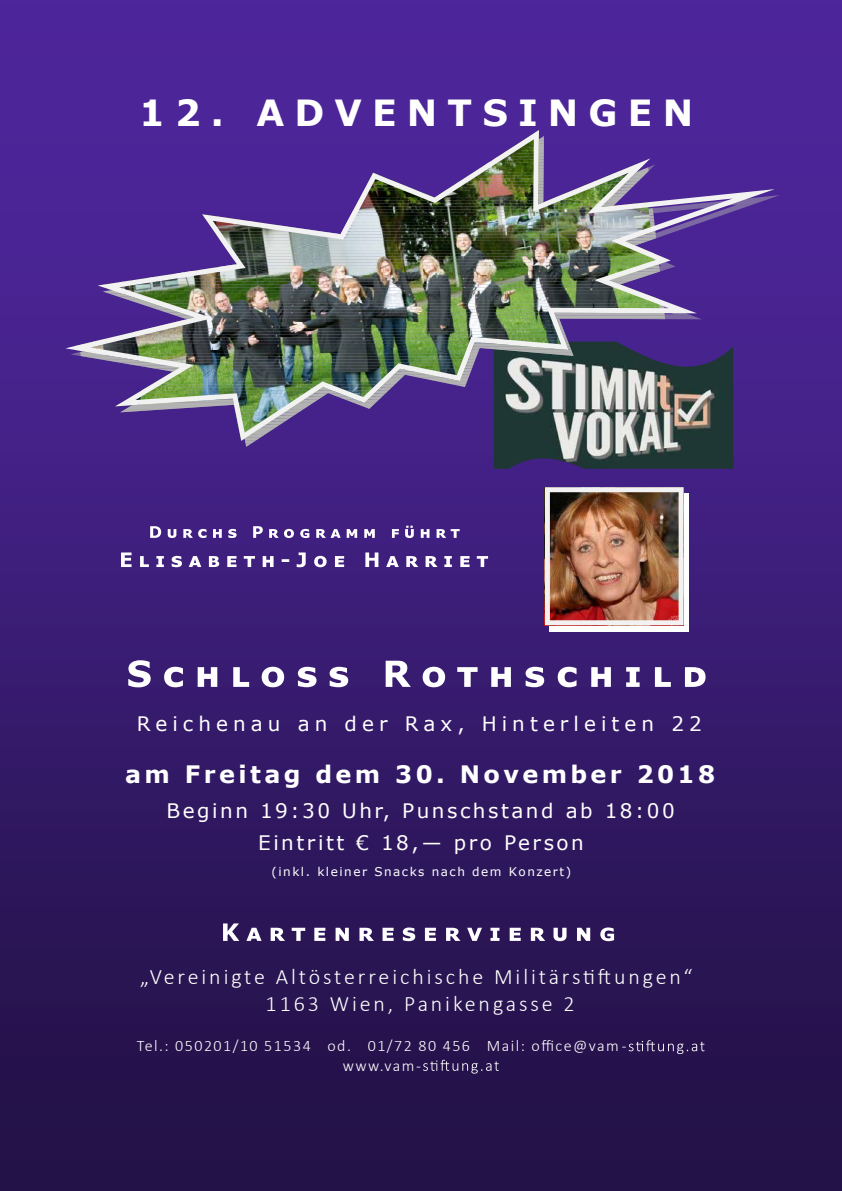
<style>
.page{position:relative;width:842px;height:1191px;background:#fff}
.page>*{position:absolute;margin:0;border:0;box-sizing:border-box;transform-origin:0 0}
.t1{font:700 36px "Verdana";letter-spacing:.28em;color:#fff}
.t2{font:700 24px "Verdana";letter-spacing:.14em;color:#fff}
.t3{font:300 22px/26.9px "Calibri";letter-spacing:.13em;color:#fff;text-align:center}
.t4{font:20px/32.1px "Verdana";letter-spacing:.13em;color:#fff;text-align:center}
.t5{font:20px "Verdana";letter-spacing:.255em;color:#fff}
.t6{font:700 20px "Verdana";color:#fff}
.t7{font:300 16px/19.6px "Calibri";letter-spacing:.09em;color:#fff;text-align:center}
.t8{font:12px "Verdana";letter-spacing:.125em;color:#fff}
</style>
<div class="page">
<img style="left:0;top:0;width:842px;height:1191px">
<svg style="left:128px;top:660px;width:577px;height:27px"></svg>
<svg style="left:223px;top:923px;width:391px;height:18px"></svg>
<svg style="left:629px;top:1040px;width:75px;height:14px"></svg>
<svg style="left:423px;top:1059px;width:76px;height:14px"></svg>
<img style="left:494px;top:441px;width:239px;height:28px">
<svg style="left:240px;top:441px;width:16px;height:6px"></svg>
<img style="left:65px;top:130px;width:710px;height:311px">
<svg style="left:150px;top:525px;width:310px;height:13px"></svg>
<svg style="left:121px;top:552px;width:153px;height:15px"></svg>
<svg style="left:297px;top:552px;width:191px;height:15px"></svg>
<img style="left:545px;top:487px;width:144px;height:144px">
<h1 class="t1" style="left:139px;top:87px;width:555px">12. ADVENTSINGEN</h1>
<p class="t6" style="left:281px;top:545px;width:11px">-</p>
<p class="t5" style="left:137px;top:710px;width:566px">Reichenau an der Rax, Hinterleiten 22</p>
<p class="t2" style="left:125px;top:757px;width:591px">am Freitag dem 30. November 2018</p>
<p class="t4" style="left:167px;top:794px;width:510px">Beginn 19:30 Uhr, Punschstand ab 18:00<br>Eintritt € 18,— pro Person</p>
<p class="t8" style="left:271px;top:863px;width:301px">(inkl. kleiner Snacks nach dem Konzert)</p>
<p class="t3" style="left:140px;top:962px;width:554px">„Vereinigte Altösterreichische Militärstiftungen“<br>1163 Wien, Panikengasse 2</p>
<p class="t7" style="left:137px;top:1036px;width:491px">Tel.: 050201/10 51534 od. 01/72 80 456 Mail: office@vam&shy;www.vam-</p>
</div>
